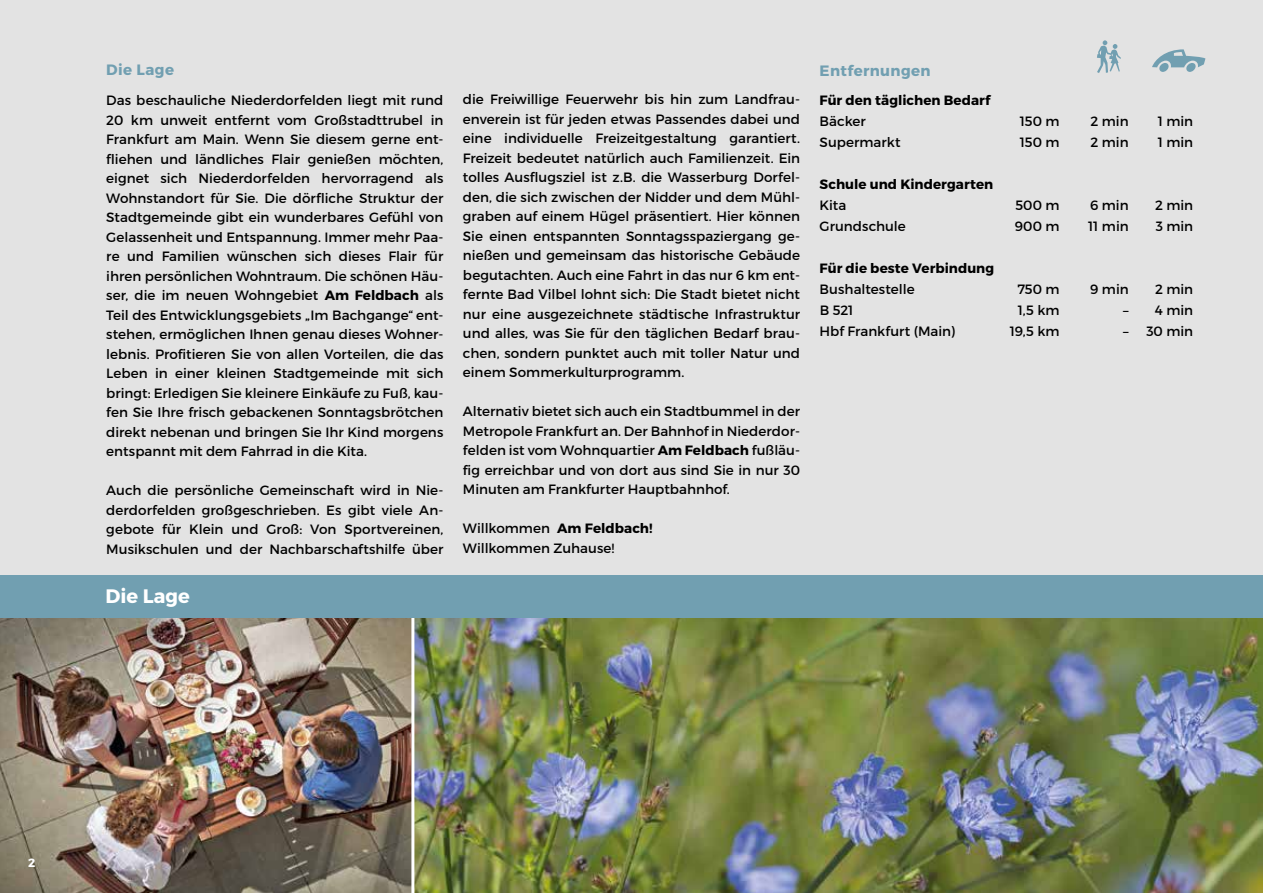
<style>
.page{position:relative;width:1263px;height:893px;background:#fff}
.page>*{position:absolute;margin:0;border:0;box-sizing:border-box;transform-origin:0 0}
.t1{font:700 19.5px "Montserrat";color:#fff}
.t2{font:700 15px "Montserrat";letter-spacing:.03em;color:#719fb1}
.t3{font:13.5px/19.5px "Montserrat";color:#000;text-align:justify}
.t4{font:700 13.5px "Montserrat";color:#000}
.t5{font:700 12px "Montserrat";color:#fff}
.s1{font-weight:700}
</style>
<div class="page">
<div style="left:0;top:0;width:1263px;height:651px;background:#e3e3e3"></div>
<img style="left:0;top:617px;width:411px;height:276px">
<img style="left:414px;top:617px;width:848px;height:276px">
<hr style="left:411px;top:610px;width:3px;height:283px;background:#fff">
<svg style="left:1262px;top:617px;width:1px;height:276px"></svg>
<div style="left:0;top:575px;width:1263px;height:42px;background:#719fb1"></div>
<svg style="left:1152px;top:49px;width:53px;height:23px"></svg>
<svg style="left:1097px;top:40px;width:24px;height:33px"></svg>
<p class="t2" style="left:106px;top:60px;width:69px">Die Lage</p>
<p class="t3" style="left:106px;top:91px;width:339px">Das beschauliche Niederdorfelden liegt mit rund 20 km unweit entfernt vom Großstadttrubel in Frankfurt am Main. Wenn Sie diesem gerne ent&shy;fliehen und ländliches Flair genießen möchten, eignet sich Niederdorfelden hervorragend als Wohnstandort für Sie. Die dörfliche Struktur der Stadtgemeinde gibt ein wunderbares Gefühl von Gelassenheit und Entspannung. Immer mehr Paa&shy;re und Familien wünschen sich dieses Flair für ihren persönlichen Wohntraum. Die schönen Häu&shy;ser, die im neuen Wohngebiet <span class="s1">Am Feldbach</span> als Teil des Entwicklungsgebiets „Im Bachgange“ ent&shy;stehen, ermöglichen Ihnen genau dieses Wohner&shy;lebnis. Profitieren Sie von allen Vorteilen, die das Leben in einer kleinen Stadtgemeinde mit sich bringt: Erledigen Sie kleinere Einkäufe zu Fuß, kau&shy;fen Sie Ihre frisch gebackenen Sonntagsbrötchen direkt nebenan und bringen Sie Ihr Kind morgens entspannt mit dem Fahrrad in die Kita.</p>
<p class="t3" style="left:106px;top:480px;width:339px">Auch die persönliche Gemeinschaft wird in Nie&shy;derdorfelden großgeschrieben. Es gibt viele An&shy;gebote für Klein und Groß: Von Sportvereinen, Musikschulen und der Nachbarschaftshilfe über</p>
<h1 class="t1" style="left:105px;top:584px;width:86px">Die Lage</h1>
<p class="t3" style="left:463px;top:90px;width:339px">die Freiwillige Feuerwehr bis hin zum Landfrau&shy;enverein ist für jeden etwas Passendes dabei und eine individuelle Freizeitgestaltung garantiert.<br>Freizeit bedeutet natürlich auch Familienzeit. Ein tolles Ausflugsziel ist z.B. die Wasserburg Dorfel&shy;den, die sich zwischen der Nidder und dem Mühl&shy;graben auf einem Hügel präsentiert. Hier können Sie einen entspannten Sonntagsspaziergang ge&shy;nießen und gemeinsam das historische Gebäude begutachten. Auch eine Fahrt in das nur 6 km ent&shy;fernte Bad Vilbel lohnt sich: Die Stadt bietet nicht nur eine ausgezeichnete städtische Infrastruktur und alles, was Sie für den täglichen Bedarf brau&shy;chen, sondern punktet auch mit toller Natur und einem Sommerkulturprogramm.</p>
<p class="t3" style="left:463px;top:402px;width:339px">Alternativ bietet sich auch ein Stadtbummel in der Metropole Frankfurt an. Der Bahnhof in Niederdor&shy;felden ist vom Wohnquartier <span class="s1">Am Feldbach</span> fußläu&shy;fig erreichbar und von dort aus sind Sie in nur 30<br>Minuten am Frankfurter Hauptbahnhof.</p>
<p class="t3" style="left:463px;top:519px;width:191px">Willkommen <span class="s1">Am Feldbach!<br></span>Willkommen Zuhause!</p>
<p class="t2" style="left:819px;top:61px;width:113px">Entfernungen</p>
<p class="t4" style="left:819px;top:92px;width:172px">Für den täglichen Bedarf</p>
<p class="t3" style="left:819px;top:112px;width:48px">Bäcker</p>
<p class="t3" style="left:1020px;top:112px;width:41px">150 m</p>
<p class="t3" style="left:1090px;top:112px;width:40px">2 min</p>
<p class="t3" style="left:1158px;top:112px;width:37px">1 min</p>
<p class="t3" style="left:820px;top:133px;width:82px">Supermarkt</p>
<p class="t3" style="left:1020px;top:133px;width:41px">150 m</p>
<p class="t3" style="left:1090px;top:133px;width:40px">2 min</p>
<p class="t3" style="left:1158px;top:133px;width:37px">1 min</p>
<p class="t4" style="left:820px;top:176px;width:175px">Schule und Kindergarten</p>
<p class="t3" style="left:820px;top:196px;width:28px">Kita</p>
<p class="t3" style="left:1015px;top:196px;width:46px">500 m</p>
<p class="t3" style="left:1090px;top:196px;width:40px">6 min</p>
<p class="t3" style="left:1155px;top:196px;width:40px">2 min</p>
<p class="t3" style="left:820px;top:217px;width:88px">Grundschule</p>
<p class="t3" style="left:1015px;top:217px;width:46px">900 m</p>
<p class="t3" style="left:1088px;top:217px;width:42px">11 min</p>
<p class="t3" style="left:1156px;top:217px;width:39px">3 min</p>
<p class="t4" style="left:820px;top:260px;width:176px">Für die beste Verbindung</p>
<p class="t3" style="left:820px;top:280px;width:96px">Bushaltestelle</p>
<p class="t3" style="left:1017px;top:280px;width:44px">750 m</p>
<p class="t3" style="left:1090px;top:280px;width:40px">9 min</p>
<p class="t3" style="left:1155px;top:280px;width:40px">2 min</p>
<p class="t3" style="left:820px;top:301px;width:35px">B 521</p>
<p class="t3" style="left:1018px;top:301px;width:43px">1,5 km</p>
<p class="t3" style="left:1123px;top:301px;width:71px">– 4 min</p>
<p class="t3" style="left:820px;top:322px;width:137px">Hbf Frankfurt (Main)</p>
<p class="t3" style="left:1010px;top:322px;width:52px">19,5 km</p>
<p class="t3" style="left:1123px;top:322px;width:71px">– 30 min</p>
<p class="t5" style="left:28px;top:855px;width:9px">2</p>
</div>
